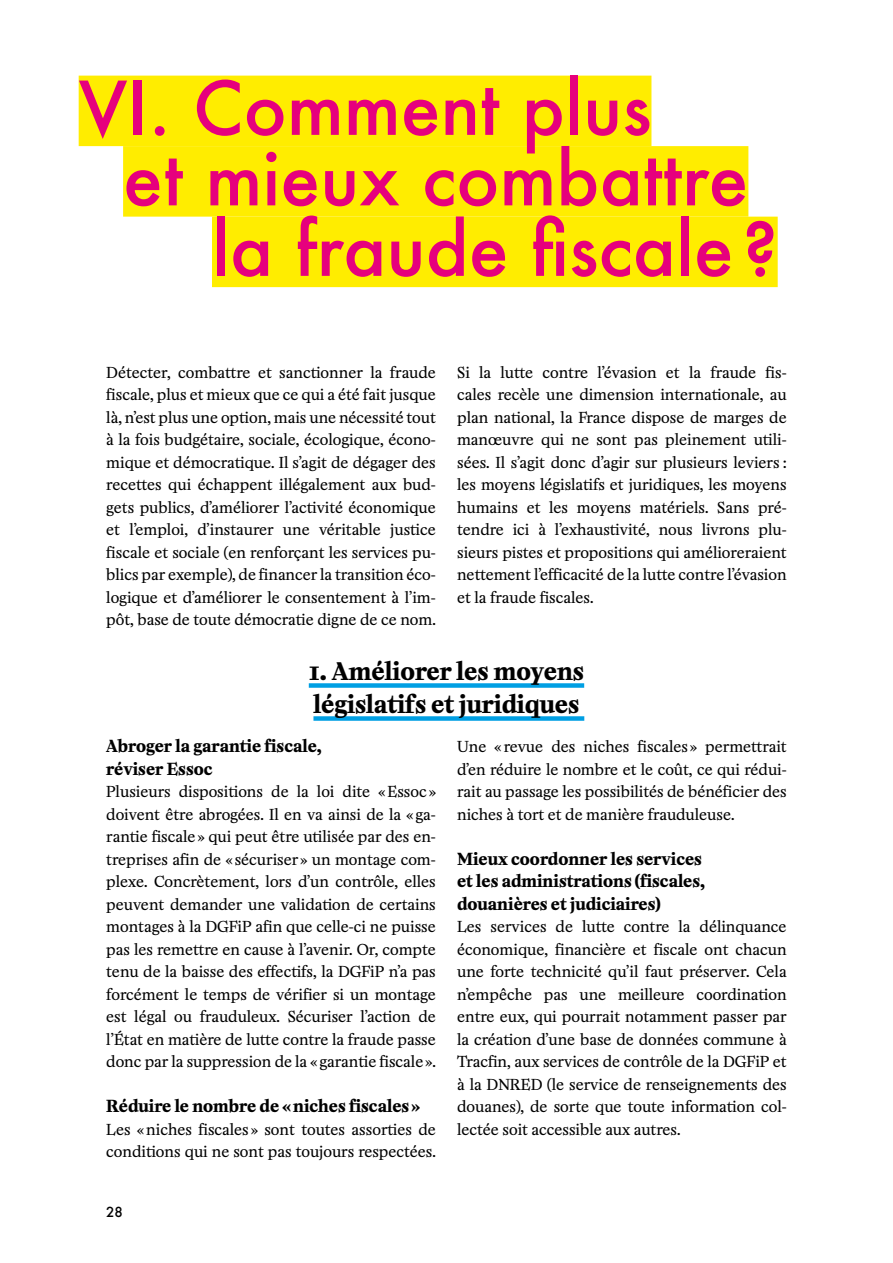
<style>
.page{position:relative;width:893px;height:1263px;background:#fff}
.page>*{position:absolute;margin:0;border:0;box-sizing:border-box;transform-origin:0 0}
.t1{font:500 72px "Futura";color:#e6007d}
.t2{font:700 24px/33px "Minipax";color:#000}
.t3{font:700 16.5px/22.5px "Minipax";color:#000}
.t4{font:15px/22.5px "Minipax";color:#000;text-align:justify}
.t5{font:500 13.5px "Futura";color:#000}
</style>
<div class="page">
<div style="left:79px;top:76px;width:572px;height:70px;background:#ffed00"></div>
<div style="left:123px;top:146px;width:625px;height:71px;background:#ffed00"></div>
<div style="left:212px;top:217px;width:566px;height:70px;background:#ffed00"></div>
<div style="left:309px;top:683px;width:275px;height:5px;background:#009fe3"></div>
<div style="left:313px;top:716px;width:271px;height:5px;background:#009fe3"></div>
<h1 class="t1" style="left:79px;top:59px;width:574px">VI. Comment plus</h1>
<h1 class="t1" style="left:123px;top:129px;width:627px">et mieux combattre</h1>
<h1 class="t1" style="left:212px;top:200px;width:567px">la fraude fiscale?</h1>
<p class="t4" style="left:106px;top:362px;width:331px">Détecter, combattre et sanctionner la fraude fiscale, plus et mieux que ce qui a été fait jusque là, n’est plus une option, mais une nécessité tout à la fois budgétaire, sociale, écologique, écono&shy;mique et démocratique. Il s’agit de dégager des recettes qui échappent illégalement aux bud&shy;gets publics, d’améliorer l’activité économique et l’emploi, d’instaurer une véritable justice fiscale et sociale (en renforçant les services pu&shy;blics par exemple), de financer la transition éco&shy;logique et d’améliorer le consentement à l’im&shy;pôt, base de toute démocratie digne de ce nom.</p>
<p class="t4" style="left:457px;top:362px;width:331px">Si la lutte contre l’évasion et la fraude fis&shy;cales recèle une dimension internationale, au plan national, la France dispose de marges de manœuvre qui ne sont pas pleinement utili&shy;sées. Il s’agit donc d’agir sur plusieurs leviers : les moyens législatifs et juridiques, les moyens humains et les moyens matériels. Sans pré&shy;tendre ici à l’exhaustivité, nous livrons plu&shy;sieurs pistes et propositions qui amélioreraient nettement l’efficacité de la lutte contre l’évasion et la fraude fiscales.</p>
<h2 class="t2" style="left:309px;top:655px;width:277px">1. Améliorer les moyens législatifs et juridiques</h2>
<p class="t3" style="left:106px;top:735px;width:217px">Abroger la garantie fiscale, réviser Essoc</p>
<p class="t4" style="left:106px;top:781px;width:331px">Plusieurs dispositions de la loi dite «Essoc» doivent être abrogées. Il en va ainsi de la «ga&shy;rantie fiscale» qui peut être utilisée par des en&shy;treprises afin de « sécuriser » un montage com&shy;plexe. Concrètement, lors d’un contrôle, elles peuvent demander une validation de certains montages à la DGFiP afin que celle-ci ne puisse pas les remettre en cause à l’avenir. Or, compte tenu de la baisse des effectifs, la DGFiP n’a pas forcément le temps de vérifier si un montage est légal ou frauduleux. Sécuriser l’action de l’État en matière de lutte contre la fraude passe donc par la suppression de la «garantie fiscale».</p>
<p class="t3" style="left:106px;top:1095px;width:315px">Réduire le nombre de «niches fiscales»</p>
<p class="t4" style="left:106px;top:1118px;width:331px">Les «niches fiscales » sont toutes assorties de conditions qui ne sont pas toujours respectées.</p>
<p class="t4" style="left:457px;top:736px;width:331px">Une « revue des niches fiscales » permettrait d’en réduire le nombre et le coût, ce qui rédui&shy;rait au passage les possibilités de bénéficier des niches à tort et de manière frauduleuse.</p>
<p class="t3" style="left:457px;top:848px;width:250px">Mieux coordonner les services et les administrations (fiscales, douanières et judiciaires)</p>
<p class="t4" style="left:457px;top:916px;width:331px">Les services de lutte contre la délinquance économique, financière et fiscale ont chacun une forte technicité qu’il faut préserver. Cela n’empêche pas une meilleure coordination entre eux, qui pourrait notamment passer par la création d’une base de données commune à Tracfin, aux services de contrôle de la DGFiP et à la DNRED (le service de renseignements des douanes), de sorte que toute information col&shy;lectée soit accessible aux autres.</p>
<p class="t5" style="left:106px;top:1203px;width:18px">28</p>
</div>
